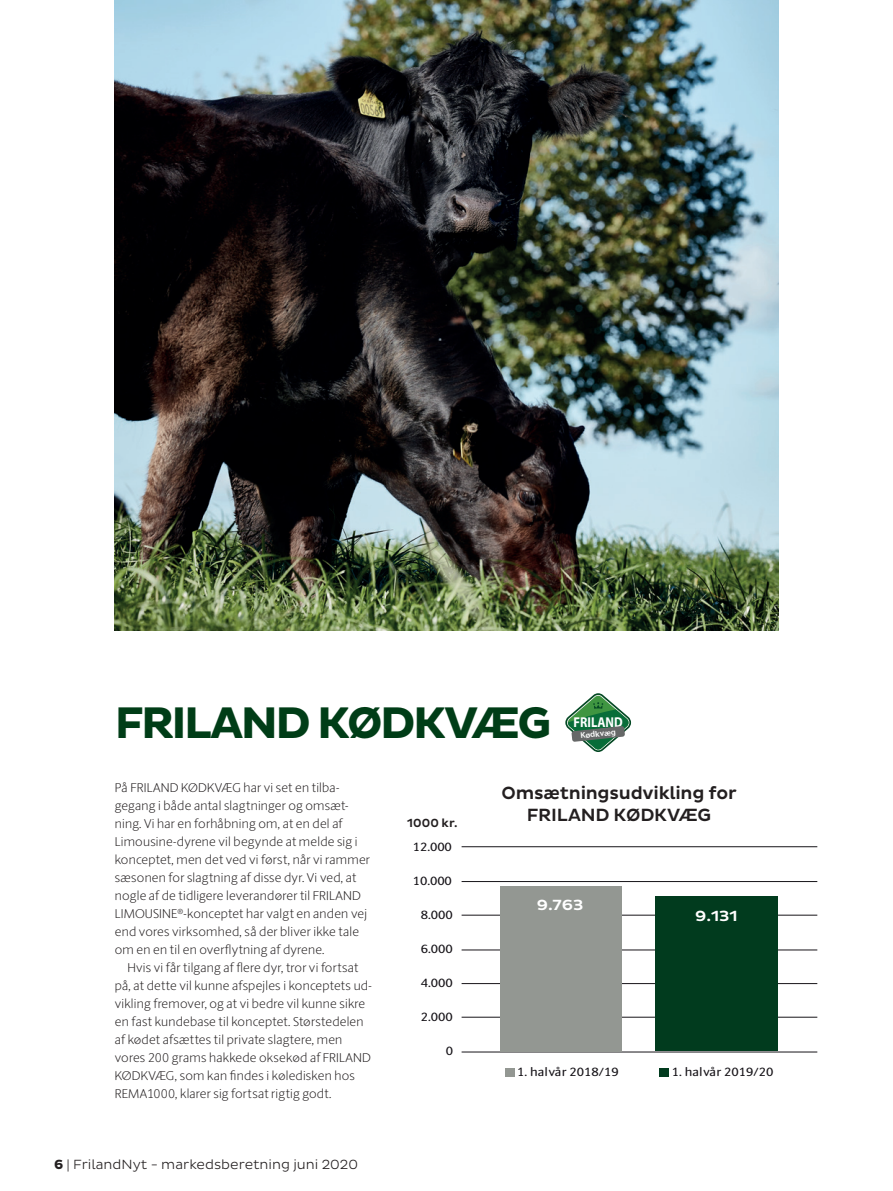
<style>
.page{position:relative;width:893px;height:1191px;background:#fff}
.page>*{position:absolute;margin:0;border:0;box-sizing:border-box;transform-origin:0 0}
.t1{font:700 45px "Pluto Sans";letter-spacing:-.055em;color:#003d17}
.t2{font:500 18px "Pluto Sans";letter-spacing:-.015em;color:#231f20}
.t3{font:500 15px "Pluto Sans";letter-spacing:-.005em;color:#fff;scale:1.1 1}
.t4{font:700 14.25px "Myriad Pro";color:#fff;scale:.87 1}
.t5{font:300 13.5px "Pluto Sans";color:#231f20}
.t6{font:100 12.75px/18px "ID Sans Round";letter-spacing:.02em;color:#231f20}
.t7{font:12px "ID Sans Round";letter-spacing:-.005em;color:#171419;scale:1.1 1}
.t8{font:500 12px "Pluto Sans";letter-spacing:.01em;color:#231f20}
.t9{font:600 8.25px "Myriad Pro";color:#fff;scale:1.05 1}
.s1{font-weight:700}
</style>
<div class="page">
<svg style="left:565px;top:693px;width:66px;height:59px"></svg>
<hr style="left:462px;top:846px;width:355px;height:1px;background:#171419">
<hr style="left:462px;top:881px;width:355px;height:1px;background:#171419">
<hr style="left:462px;top:915px;width:355px;height:1px;background:#171419">
<hr style="left:462px;top:949px;width:355px;height:1px;background:#171419">
<hr style="left:462px;top:983px;width:355px;height:1px;background:#171419">
<hr style="left:462px;top:1017px;width:355px;height:1px;background:#171419">
<hr style="left:462px;top:1051px;width:355px;height:1px;background:#171419">
<div style="left:655px;top:896px;width:123px;height:155px;background:#013b1e"></div>
<div style="left:505px;top:1068px;width:9px;height:9px;background:#939792"></div>
<div style="left:659px;top:1068px;width:10px;height:9px;background:#013b1e"></div>
<div style="left:500px;top:885px;width:122px;height:166px;background:#939792"></div>
<img style="left:115px;top:0;width:663px;height:630px">
<h1 class="t1" style="left:115px;top:696px;width:438px">FRILAND KØDKVÆG</h1>
<p class="t4" style="left:574px;top:712px;width:58px">FRILAND</p>
<p class="t9" style="left:580px;top:730px;width:35px;rotate:-6deg">Kødkvæg</p>
<p class="t6" style="left:115px;top:778px;width:257px">På FRILAND KØDKVÆG har vi set en tilba&shy;gegang i både antal slagtninger og omsæt&shy;ning. Vi har en forhåbning om, at en del af Limousine-dyrene vil begynde at melde sig i konceptet, men det ved vi først, når vi rammer sæsonen for slagtning af disse dyr. Vi ved, at nogle af de tidligere leverandører til FRILAND LIMOUSINE<sup>®</sup>-konceptet har valgt en anden vej end vores virksomhed, så der bliver ikke tale om en en til en overflytning af dyrene.</p>
<p class="t6" style="left:115px;top:958px;width:258px;text-indent:13px">Hvis vi får tilgang af flere dyr, tror vi fortsat på, at dette vil kunne afspejles i konceptets ud&shy;vikling fremover, og at vi bedre vil kunne sikre en fast kundebase til konceptet. Størstedelen af kødet afsættes til private slagtere, men vores 200 grams hakkede oksekød af FRILAND KØDKVÆG, som kan findes i køledisken hos REMA1000, klarer sig fortsat rigtig godt.</p>
<p class="t5" style="left:54px;top:1156px;width:305px"><span class="s1">6</span> | FrilandNyt - markedsberetning juni 2020</p>
<p class="t8" style="left:407px;top:816px;width:52px">1000 kr.</p>
<p class="t7" style="left:413px;top:839px;width:37px">12.000</p>
<p class="t7" style="left:413px;top:873px;width:37px">10.000</p>
<p class="t7" style="left:421px;top:907px;width:31px">8.000</p>
<p class="t7" style="left:421px;top:942px;width:31px">6.000</p>
<p class="t7" style="left:421px;top:976px;width:31px">4.000</p>
<p class="t7" style="left:421px;top:1010px;width:31px">2.000</p>
<p class="t7" style="left:446px;top:1044px;width:8px">0</p>
<h2 class="t2" style="left:502px;top:783px;width:237px">Omsætningsudvikling for</h2>
<h2 class="t2" style="left:527px;top:804px;width:186px">FRILAND KØDKVÆG</h2>
<p class="t3" style="left:537px;top:896px;width:44px">9.763</p>
<p class="t3" style="left:695px;top:907px;width:40px">9.131</p>
<p class="t7" style="left:517px;top:1064px;width:94px">1. halvår 2018/19</p>
<p class="t7" style="left:672px;top:1064px;width:94px">1. halvår 2019/20</p>
</div>
